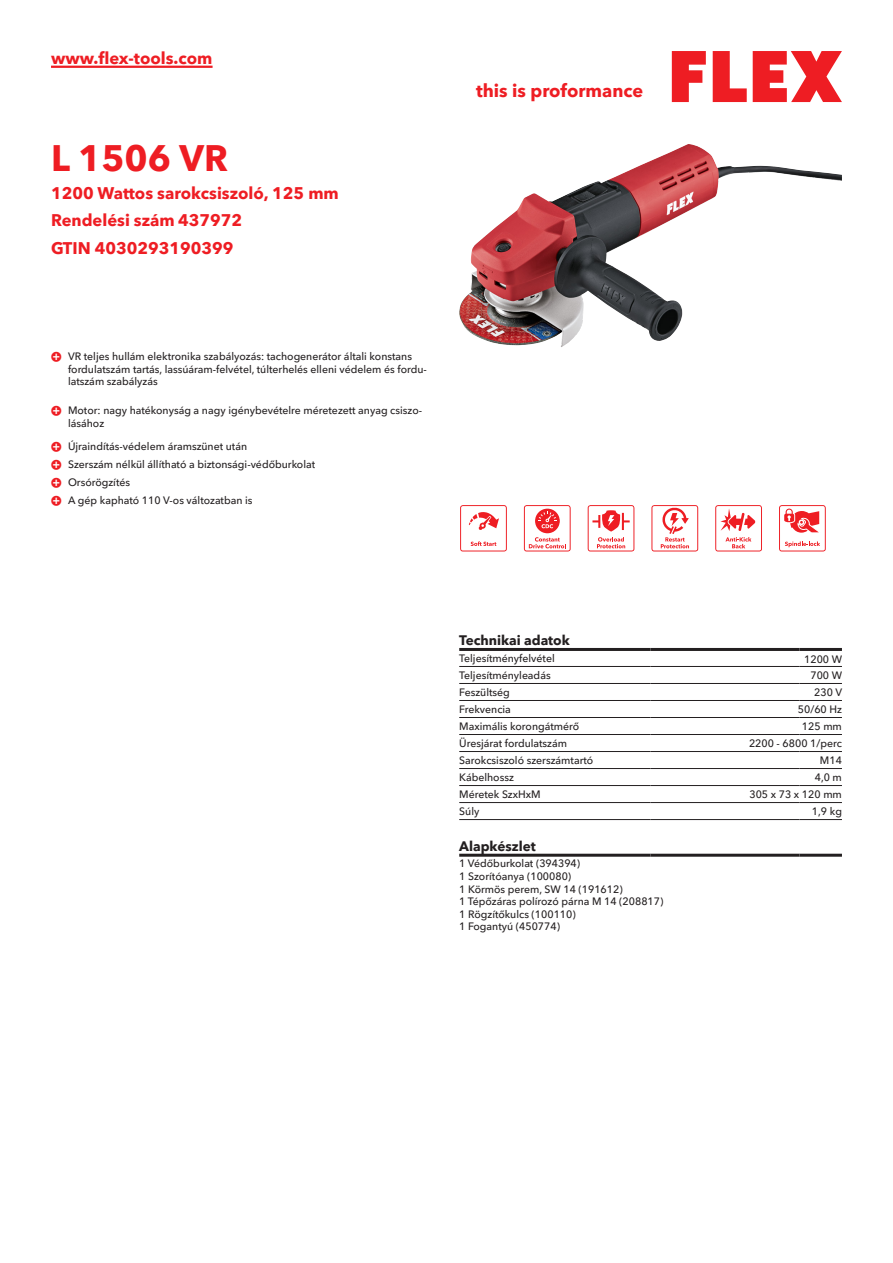
<style>
.page{position:relative;width:893px;height:1263px;background:#fff}
.page>*{position:absolute;margin:0;border:0;box-sizing:border-box;transform-origin:0 0}
.CB_AF_Product-name{font:700 36px "Avenir Next W1 G";color:#ee1d23}
.t1{font:700 18px "Avenir Next W1 G";color:#ee1d23}
.CB_AF_Product-short{font:700 16.5px "Avenir Next W1 G";color:#ee1d23}
.CB_AF_Order-number{font:700 16.5px "Avenir Next W1 G";color:#ee1d23}
.CB_AF_Table-headline{font:700 13.5px "Avenir Next W1 G";color:#231f20}
.CB_AF_Table-specific{font:500 10.5px/12.6px "Avenir Next W1 G";color:#231f20}
</style>
<div class="page">
<svg style="left:672px;top:51px;width:34px;height:51px"></svg>
<svg style="left:713px;top:51px;width:34px;height:51px"></svg>
<svg style="left:753px;top:51px;width:89px;height:51px"></svg>
<hr style="left:51px;top:66px;width:162px;height:2px;background:#ee1d23">
<img style="left:459px;top:144px;width:383px;height:203px">
<hr style="left:459px;top:666px;width:192px;height:1px;background:#231f20">
<hr style="left:651px;top:666px;width:148px;height:1px;background:#231f20">
<hr style="left:799px;top:666px;width:43px;height:1px;background:#231f20">
<hr style="left:459px;top:683px;width:192px;height:1px;background:#231f20">
<hr style="left:651px;top:683px;width:148px;height:1px;background:#231f20">
<hr style="left:799px;top:683px;width:43px;height:1px;background:#231f20">
<hr style="left:459px;top:700px;width:192px;height:1px;background:#231f20">
<hr style="left:651px;top:700px;width:148px;height:1px;background:#231f20">
<hr style="left:799px;top:700px;width:43px;height:1px;background:#231f20">
<hr style="left:459px;top:717px;width:192px;height:1px;background:#231f20">
<hr style="left:651px;top:717px;width:148px;height:1px;background:#231f20">
<hr style="left:799px;top:717px;width:43px;height:1px;background:#231f20">
<hr style="left:459px;top:734px;width:192px;height:1px;background:#231f20">
<hr style="left:651px;top:734px;width:148px;height:1px;background:#231f20">
<hr style="left:799px;top:734px;width:43px;height:1px;background:#231f20">
<hr style="left:459px;top:751px;width:192px;height:1px;background:#231f20">
<hr style="left:651px;top:751px;width:148px;height:1px;background:#231f20">
<hr style="left:799px;top:751px;width:43px;height:1px;background:#231f20">
<hr style="left:459px;top:768px;width:192px;height:1px;background:#231f20">
<hr style="left:651px;top:768px;width:148px;height:1px;background:#231f20">
<hr style="left:799px;top:768px;width:43px;height:1px;background:#231f20">
<hr style="left:459px;top:785px;width:192px;height:1px;background:#231f20">
<hr style="left:651px;top:785px;width:148px;height:1px;background:#231f20">
<hr style="left:799px;top:785px;width:43px;height:1px;background:#231f20">
<hr style="left:459px;top:802px;width:192px;height:1px;background:#231f20">
<hr style="left:651px;top:802px;width:148px;height:1px;background:#231f20">
<hr style="left:799px;top:802px;width:43px;height:1px;background:#231f20">
<hr style="left:459px;top:819px;width:192px;height:1px;background:#231f20">
<hr style="left:651px;top:819px;width:148px;height:1px;background:#231f20">
<hr style="left:799px;top:819px;width:43px;height:1px;background:#231f20">
<hr style="left:459px;top:648px;width:192px;height:3px;background:#231f20">
<hr style="left:651px;top:648px;width:148px;height:3px;background:#231f20">
<hr style="left:799px;top:648px;width:43px;height:3px;background:#231f20">
<hr style="left:459px;top:854px;width:192px;height:3px;background:#231f20">
<hr style="left:651px;top:854px;width:148px;height:3px;background:#231f20">
<hr style="left:799px;top:854px;width:43px;height:3px;background:#231f20">
<svg style="left:460px;top:505px;width:47px;height:46px"></svg>
<svg style="left:524px;top:505px;width:47px;height:46px"></svg>
<svg style="left:588px;top:505px;width:46px;height:46px"></svg>
<svg style="left:651px;top:505px;width:47px;height:46px"></svg>
<svg style="left:715px;top:505px;width:47px;height:46px"></svg>
<svg style="left:779px;top:505px;width:47px;height:46px"></svg>
<h3 class="CB_AF_Product-short" style="left:51px;top:45px;width:163px">www.flex-tools.com</h3>
<p class="CB_AF_Product-name" style="left:51px;top:130px;width:178px">L 1506 VR</p>
<p class="CB_AF_Product-short" style="left:51px;top:180px;width:289px">1200 Wattos sarokcsiszoló, 125 mm</p>
<p class="CB_AF_Order-number" style="left:51px;top:207px;width:193px">Rendelési szám 437972</p>
<p class="CB_AF_Order-number" style="left:51px;top:235px;width:184px">GTIN 4030293190399</p>
<p class="CB_AF_Table-specific" style="left:68px;top:349px;width:360px">VR teljes hullám elektronika szabályozás: tachogenerátor általi konstans fordulatszám tartás, lassúáram-felvétel, túlterhelés elleni védelem és fordu&shy;latszám szabályzás</p>
<p class="CB_AF_Table-specific" style="left:68px;top:403px;width:356px">Motor: nagy hatékonyság a nagy igénybevételre méretezett anyag csiszo&shy;lásához</p>
<p class="CB_AF_Table-specific" style="left:68px;top:439px;width:181px">Újraindítás-védelem áramszünet után</p>
<p class="CB_AF_Table-specific" style="left:68px;top:457px;width:249px">Szerszám nélkül állítható a biztonsági-védőburkolat</p>
<p class="CB_AF_Table-specific" style="left:68px;top:475px;width:64px">Orsórögzítés</p>
<p class="CB_AF_Table-specific" style="left:68px;top:493px;width:186px">A gép kapható 110 V-os változatban is</p>
<h2 class="t1" style="left:476px;top:77px;width:169px">this is proformance</h2>
<p class="CB_AF_Table-headline" style="left:459px;top:630px;width:112px">Technikai adatok</p>
<p class="CB_AF_Table-specific" style="left:459px;top:651px;width:97px">Teljesítményfelvétel</p>
<p class="CB_AF_Table-specific" style="left:804px;top:652px;width:39px">1200 W</p>
<p class="CB_AF_Table-specific" style="left:459px;top:668px;width:93px">Teljesítményleadás</p>
<p class="CB_AF_Table-specific" style="left:810px;top:668px;width:33px">700 W</p>
<p class="CB_AF_Table-specific" style="left:459px;top:685px;width:52px">Feszültség</p>
<p class="CB_AF_Table-specific" style="left:814px;top:685px;width:29px">230 V</p>
<p class="CB_AF_Table-specific" style="left:459px;top:702px;width:53px">Frekvencia</p>
<p class="CB_AF_Table-specific" style="left:798px;top:702px;width:46px">50/60 Hz</p>
<p class="CB_AF_Table-specific" style="left:459px;top:719px;width:121px">Maximális korongátmérő</p>
<p class="CB_AF_Table-specific" style="left:802px;top:719px;width:41px">125 mm</p>
<p class="CB_AF_Table-specific" style="left:459px;top:736px;width:109px">Üresjárat fordulatszám</p>
<p class="CB_AF_Table-specific" style="left:749px;top:736px;width:94px">2200 - 6800 1/perc</p>
<p class="CB_AF_Table-specific" style="left:459px;top:753px;width:135px">Sarokcsiszoló szerszámtartó</p>
<p class="CB_AF_Table-specific" style="left:820px;top:753px;width:23px">M14</p>
<p class="CB_AF_Table-specific" style="left:459px;top:770px;width:56px">Kábelhossz</p>
<p class="CB_AF_Table-specific" style="left:815px;top:770px;width:29px">4,0 m</p>
<p class="CB_AF_Table-specific" style="left:459px;top:787px;width:83px">Méretek SzxHxM</p>
<p class="CB_AF_Table-specific" style="left:749px;top:787px;width:94px">305 x 73 x 120 mm</p>
<p class="CB_AF_Table-specific" style="left:459px;top:804px;width:22px">Súly</p>
<p class="CB_AF_Table-specific" style="left:812px;top:804px;width:32px">1,9 kg</p>
<p class="CB_AF_Table-headline" style="left:459px;top:835px;width:78px">Alapkészlet</p>
<p class="CB_AF_Table-specific" style="left:459px;top:856px;width:206px">1 Védőburkolat (394394)<br>1 Szorítóanya (100080)<br>1 Körmös perem, SW 14 (191612)<br>1 Tépőzáras polírozó párna M 14 (208817)<br>1 Rögzítőkulcs (100110)<br>1 Fogantyú (450774)</p>
</div>
